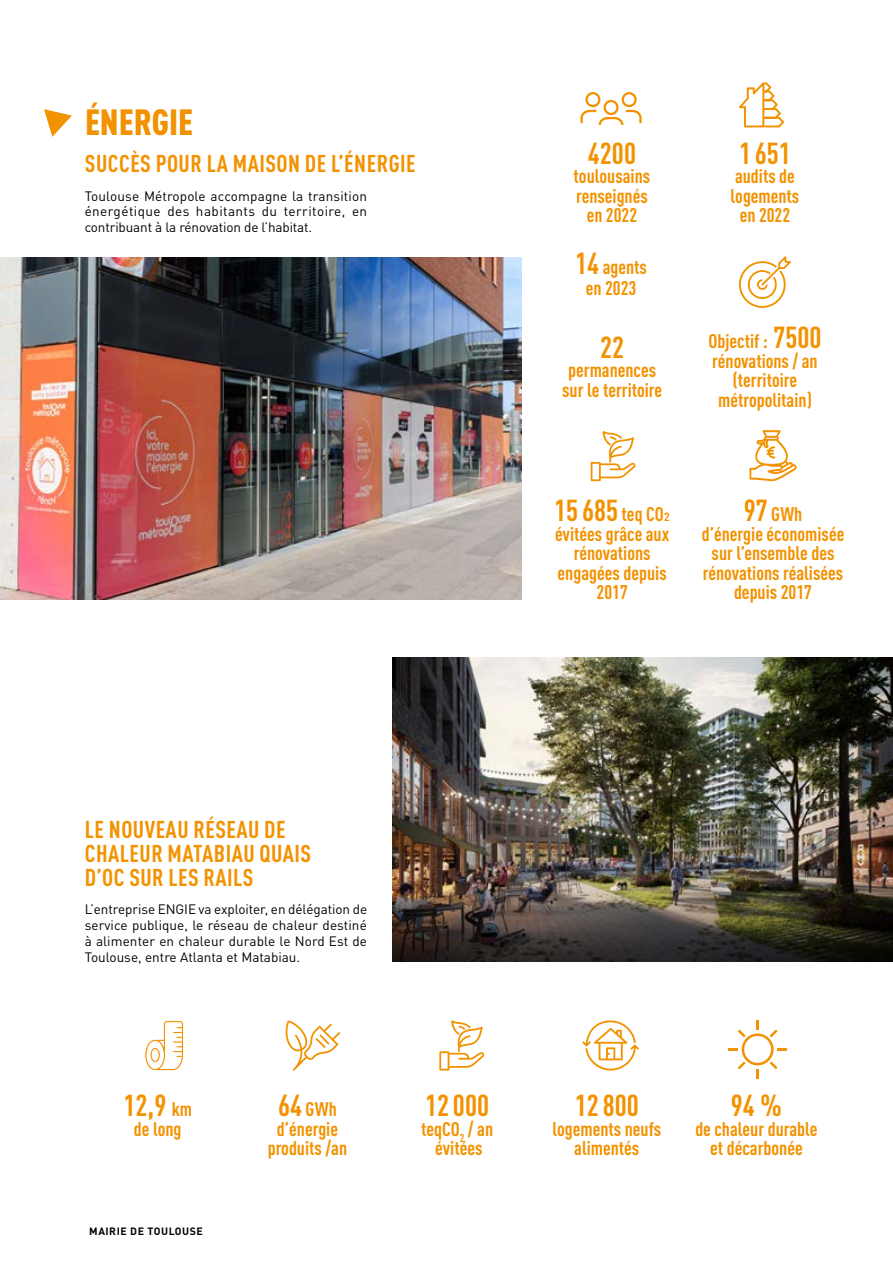
<style>
.page{position:relative;width:893px;height:1263px;background:#fff}
.page>*{position:absolute;margin:0;border:0;box-sizing:border-box;transform-origin:0 0}
.t1{font:900 condensed 36px "DIN Pro";color:#f39200}
.t2{font:700 condensed 30px "DIN Pro";color:#f39200}
.t3{font:700 condensed 24px/24px "DIN Pro";letter-spacing:.02em;color:#f39200}
.t4{font:700 condensed 19.5px/19.5px "DIN Pro";color:#f39200;text-align:center}
.t5{font:13.5px/15.8px "DIN Pro";color:#000;text-align:justify}
.t6{font:700 10.5px "DIN Pro";letter-spacing:.05em;color:#000}
.s1{font-size:30px}
.s2{font-size:19.5px}
</style>
<div class="page">
<img style="left:0;top:258px;width:521px;height:341px">
<svg style="left:739px;top:82px;width:45px;height:46px"></svg>
<svg style="left:44px;top:109px;width:28px;height:28px"></svg>
<svg style="left:582px;top:1020px;width:57px;height:50px"></svg>
<img style="left:392px;top:657px;width:501px;height:304px">
<svg style="left:285px;top:1020px;width:55px;height:50px"></svg>
<svg style="left:439px;top:1020px;width:46px;height:50px"></svg>
<svg style="left:145px;top:1020px;width:39px;height:51px"></svg>
<svg style="left:729px;top:1020px;width:58px;height:58px"></svg>
<svg style="left:580px;top:92px;width:62px;height:33px"></svg>
<svg style="left:591px;top:431px;width:45px;height:50px"></svg>
<svg style="left:739px;top:256px;width:52px;height:52px"></svg>
<svg style="left:749px;top:430px;width:48px;height:51px"></svg>
<h1 class="t1" style="left:85px;top:94px;width:109px">ÉNERGIE</h1>
<p class="t3" style="left:85px;top:149px;width:332px">SUCCÈS POUR LA MAISON DE L’ÉNERGIE</p>
<p class="t5" style="left:85px;top:187px;width:284px">Toulouse Métropole accompagne la transition énergétique des habitants du territoire, en contribuant à la rénovation de l’habitat.</p>
<h2 class="t2" style="left:588px;top:130px;width:50px">4200</h2>
<p class="t4" style="left:574px;top:165px;width:78px">toulousains renseignés en 2022</p>
<p class="t4" style="left:575px;top:255px;width:73px;line-height:21px"><span class="s1">14</span> agents en 2023</p>
<h2 class="t2" style="left:600px;top:325px;width:26px">22</h2>
<p class="t4" style="left:562px;top:359px;width:102px">permanences sur le territoire</p>
<h2 class="t2" style="left:739px;top:130px;width:53px">1 651</h2>
<p class="t4" style="left:730px;top:165px;width:70px">audits de logements en 2022</p>
<p class="t4" style="left:708px;top:330px;width:114px">Objectif : <span class="s1">7500 </span>rénovations / an (territoire métropolitain)</p>
<p class="t4" style="left:554px;top:503px;width:117px"><span class="s1">15 685</span> teq CO2 évitées grâce aux rénovations engagées depuis<br>2017</p>
<p class="t4" style="left:702px;top:503px;width:144px"><span class="s1">97</span> GWh<br>d’énergie économisée sur l’ensemble des rénovations réalisées depuis 2017</p>
<p class="t3" style="left:85px;top:815px;width:228px">LE NOUVEAU RÉSEAU DE<br>CHALEUR MATABIAU QUAIS<br>D’OC SUR LES RAILS</p>
<p class="t5" style="left:85px;top:900px;width:284px">L’entreprise ENGIE va exploiter, en délégation de service publique, le réseau de chaleur destiné à alimenter en chaleur durable le Nord Est de Toulouse, entre Atlanta et Matabiau.</p>
<h2 class="t2" style="left:123px;top:1083px;width:70px">12,9 <span class="s2">km</span></h2>
<p class="t4" style="left:134px;top:1117px;width:49px">de long</p>
<p class="t6" style="left:89px;top:1223px;width:115px">MAIRIE DE TOULOUSE</p>
<p class="t4" style="left:268px;top:1098px;width:81px"><span class="s1">64</span> GWh d’énergie produits /an</p>
<h2 class="t2" style="left:425px;top:1083px;width:65px">12 000</h2>
<p class="t4" style="left:421px;top:1117px;width:74px">teqCO<sub>2</sub> / an évitées</p>
<h2 class="t2" style="left:575px;top:1083px;width:65px">12 800</h2>
<p class="t4" style="left:552px;top:1117px;width:110px">logements neufs alimentés</p>
<h2 class="t2" style="left:731px;top:1083px;width:53px">94%</h2>
<p class="t4" style="left:695px;top:1117px;width:124px">de chaleur durable et décarbonée</p>
</div>
